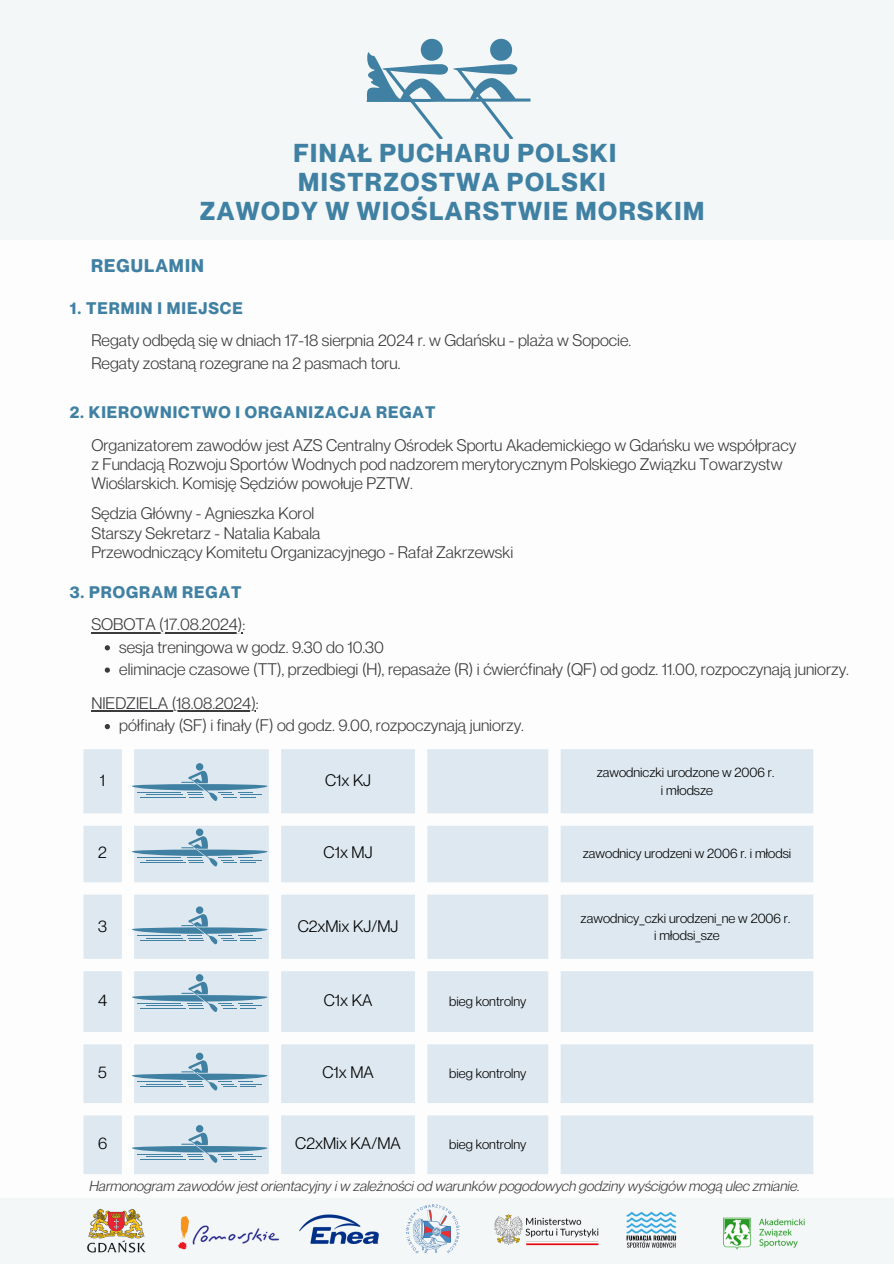
<style>
.page{position:relative;width:894px;height:1264px;background:#fff}
.page>*{position:absolute;margin:0;border:0;box-sizing:border-box;transform-origin:0 0}
.t1{font:700 25.35px/29.2px "Neue Montreal";letter-spacing:.06em;color:#4081a3;text-align:center}
.t2{font:700 18px "Neue Montreal";letter-spacing:.06em;color:#4081a3}
.t3{font:700 16.5px "Neue Montreal";letter-spacing:.06em;color:#4081a3}
.t4{font:16.35px/19.2px "Neue Montreal";color:#3b3b3d}
.t5{font:16.35px "Neue Montreal";color:#000}
.t6{font:italic 14.25px "Neue Montreal";color:#3b3b3d}
.t7{font:13.35px "Neue Montreal";color:#000}
</style>
<div class="page">
<div style="left:0;top:0;width:893px;height:239px;background:#f4f7f8"></div>
<svg style="left:366px;top:39px;width:164px;height:100px"></svg>
<svg style="left:83px;top:749px;width:730px;height:425px;fill:#dde8f0"></svg>
<svg style="left:132px;top:762px;width:135px;height:39px;background:#bad1df"></svg>
<svg style="left:132px;top:828px;width:135px;height:38px;background:#b9d0de"></svg>
<svg style="left:132px;top:906px;width:135px;height:38px;background:#b9d0de"></svg>
<svg style="left:132px;top:973px;width:135px;height:39px;background:#bad1df"></svg>
<div style="left:0;top:1197px;width:893px;height:66px;background:#f4f7f8"></div>
<img style="left:723px;top:1217px;width:82px;height:33px">
<img style="left:87px;top:1208px;width:59px;height:45px">
<img style="left:178px;top:1216px;width:101px;height:34px">
<img style="left:494px;top:1214px;width:105px;height:32px">
<img style="left:406px;top:1204px;width:54px;height:50px">
<img style="left:626px;top:1211px;width:51px;height:37px">
<img style="left:300px;top:1214px;width:78px;height:29px">
<hr style="left:91px;top:632px;width:151px;height:1px;background:#3b3b3d">
<svg style="left:105px;top:645px;width:5px;height:5px"></svg>
<svg style="left:105px;top:667px;width:5px;height:5px"></svg>
<hr style="left:91px;top:710px;width:165px;height:2px;background:#3b3b3d">
<svg style="left:105px;top:724px;width:5px;height:5px"></svg>
<svg style="left:132px;top:1052px;width:135px;height:38px;background:#b9d0de"></svg>
<svg style="left:132px;top:1124px;width:135px;height:38px;background:#b9d0de"></svg>
<p class="t1" style="left:200px;top:138px;width:506px">FINAŁ PUCHARU POLSKI<br>MISTRZOSTWA POLSKI<br>ZAWODY W WIOŚLARSTWIE MORSKIM</p>
<p class="t2" style="left:91px;top:254px;width:114px">REGULAMIN</p>
<p class="t3" style="left:70px;top:298px;width:174px">1. TERMIN I MIEJSCE</p>
<p class="t4" style="left:91px;top:329px;width:541px;line-height:22.5px">Regaty odbędą się w dniach 17-18 sierpnia 2024 r. w Gdańsku - plaża w Sopocie.<br>Regaty zostaną rozegrane na 2 pasmach toru.</p>
<p class="t3" style="left:70px;top:402px;width:367px">2. KIEROWNICTWO I ORGANIZACJA REGAT</p>
<p class="t4" style="left:91px;top:435px;width:706px">Organizatorem zawodów jest AZS Centralny Ośrodek Sportu Akademickiego w Gdańsku we współpracy z Fundacją Rozwoju Sportów Wodnych pod nadzorem merytorycznym Polskiego Związku Towarzystw<br>Wioślarskich. Komisję Sędziów powołuje PZTW.</p>
<p class="t4" style="left:91px;top:503px;width:423px">Sędzia Główny - Agnieszka Korol<br>Starszy Sekretarz - Natalia Kabala<br>Przewodniczący Komitetu Organizacyjnego - Rafał Zakrzewski</p>
<p class="t3" style="left:70px;top:581px;width:173px">3. PROGRAM REGAT</p>
<p class="t4" style="left:91px;top:614px;width:155px">SOBOTA (17.08.2024):</p>
<p class="t4" style="left:119px;top:637px;width:266px">sesja treningowa w godz. 9.30 do 10.30</p>
<p class="t4" style="left:119px;top:659px;width:731px">eliminacje czasowe (TT), przedbiegi (H), repasaże (R) i ćwierćfinały (QF) od godz. 11.00, rozpoczynają juniorzy.</p>
<p class="t4" style="left:91px;top:693px;width:169px">NIEDZIELA (18.08.2024):</p>
<p class="t4" style="left:119px;top:715px;width:406px">półfinały (SF) i finały (F) od godz. 9.00, rozpoczynają juniorzy.</p>
<p class="t5" style="left:100px;top:770px;width:7px">1</p>
<h1 class="t5" style="left:325px;top:770px;width:48px">C1x KJ</h1>
<h2 class="t7" style="left:596px;top:764px;width:179px">zawodniczki urodzone w 2006 r.</h2>
<h2 class="t7" style="left:660px;top:782px;width:53px">i młodsze</h2>
<h4 class="t5" style="left:98px;top:842px;width:10px">2</h4>
<h2 class="t5" style="left:323px;top:842px;width:50px">C1x MJ</h2>
<h4 class="t7" style="left:582px;top:845px;width:210px">zawodnicy urodzeni w 2006 r. i młodsi</h4>
<h4 class="t5" style="left:98px;top:915px;width:10px">3</h4>
<h2 class="t5" style="left:298px;top:915px;width:102px">C2xMix KJ/MJ</h2>
<p class="t5" style="left:98px;top:989px;width:11px">4</p>
<h3 class="t5" style="left:324px;top:989px;width:50px">C1x KA</h3>
<p class="t7" style="left:449px;top:992px;width:79px">bieg kontrolny</p>
<p class="t5" style="left:98px;top:1061px;width:10px">5</p>
<p class="t5" style="left:322px;top:1061px;width:53px">C1x MA</p>
<p class="t7" style="left:449px;top:1064px;width:79px">bieg kontrolny</p>
<p class="t5" style="left:98px;top:1133px;width:11px">6</p>
<p class="t5" style="left:295px;top:1133px;width:107px">C2xMix KA/MA</p>
<p class="t7" style="left:449px;top:1135px;width:79px">bieg kontrolny</p>
<h3 class="t7" style="left:580px;top:909px;width:211px">zawodnicy_czki urodzeni_ne w 2006 r.</h3>
<p class="t7" style="left:654px;top:927px;width:67px">i młodsi_sze</p>
<p class="t6" style="left:89px;top:1176px;width:711px">Harmonogram zawodów jest orientacyjny i w zależności od warunków pogodowych godziny wyścigów mogą ulec zmianie.</p>
</div>
